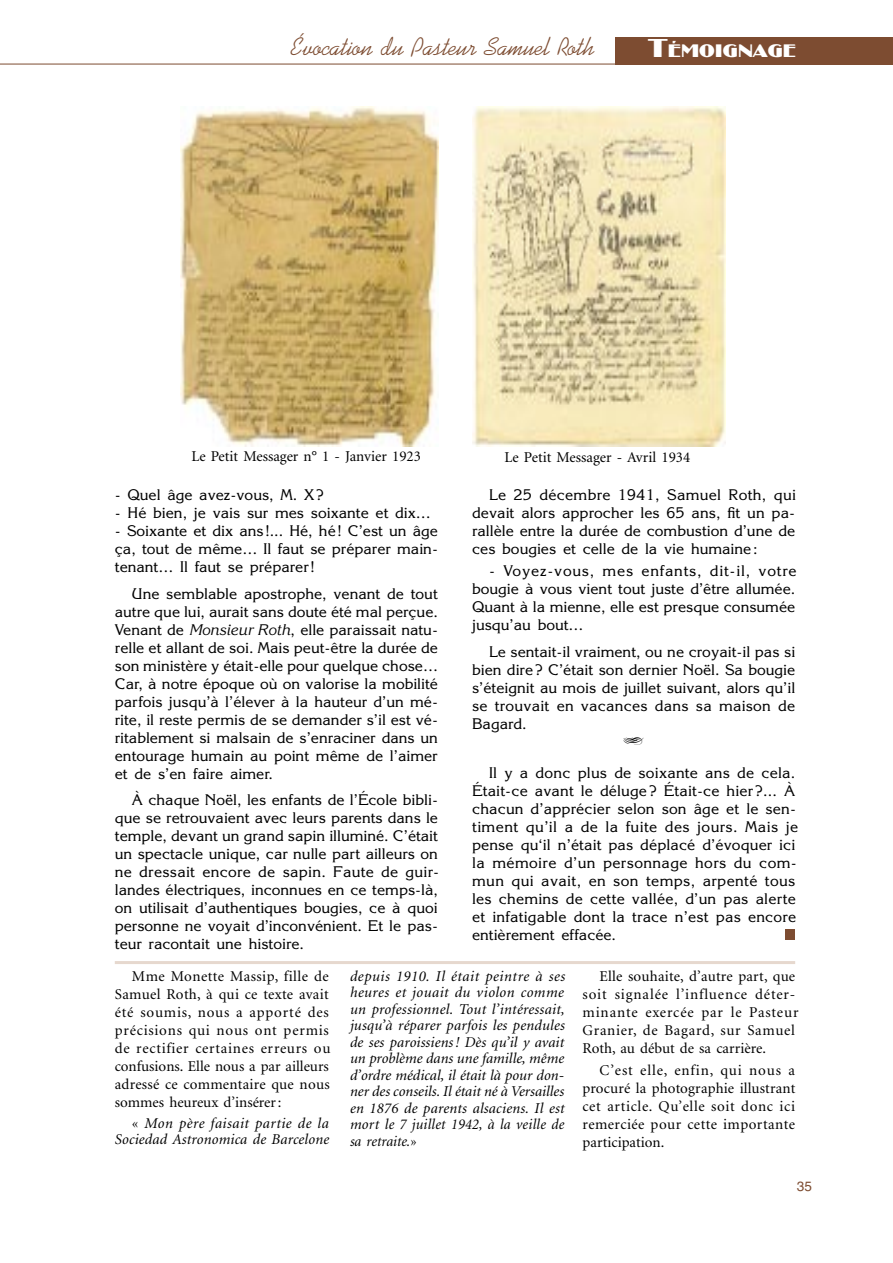
<style>
.page{position:relative;width:893px;height:1263px;background:#fff}
.page>*{position:absolute;margin:0;border:0;box-sizing:border-box;transform-origin:0 0}
.t1{font:25.5px "Kaufmann";color:#7d4c31}
.t2{font:18.9px "Binner";color:#fff;scale:1.2 1}
.t3{font:15px/18px "Korinna";color:#000;text-align:justify}
.t4{font:15px/18px "Minion";letter-spacing:.015em;color:#000;text-align:justify}
.t5{font:italic 15px/16.5px "Minion";letter-spacing:.015em;color:#000;text-align:right}
.t6{font:15px/18px "Minion";letter-spacing:.045em;color:#000}
.t7{font:13.5px "Helvetica";color:#7d4c31}
.s1{font-size:27px}
.s2{font-style:italic}
.s3{font-style:normal}
</style>
<div class="page">
<div style="left:615px;top:37px;width:278px;height:28px;background:#7d4c31"></div>
<hr style="left:0;top:64px;width:893px;height:1px;background:#7d4c31">
<div style="left:785px;top:929px;width:10px;height:11px;background:#7d4c31"></div>
<img style="left:180px;top:106px;width:258px;height:340px">
<img style="left:472px;top:106px;width:253px;height:340px">
<hr style="left:115px;top:961px;width:680px;height:3px;background:#e6d8ce">
<h1 class="t1" style="left:291px;top:32px;width:305px">Évocation du Pasteur Samuel Roth</h1>
<p class="t2" style="left:648px;top:40px;width:125px"><span class="s1">T</span>ÉMOIGNAGE</p>
<p class="t4" style="left:191px;top:448px;width:231px">Le Petit Messager n° 1 - Janvier 1923</p>
<p class="t4" style="left:505px;top:449px;width:187px">Le Petit Messager - Avril 1934</p>
<p class="t3" style="left:115px;top:486px;width:211px">- Quel âge avez-vous, M. X ?</p>
<p class="t3" style="left:115px;top:504px;width:318px">- Hé bien, je vais sur mes soixante et dix…</p>
<p class="t3" style="left:115px;top:522px;width:325px">- Soixante et dix ans !... Hé, hé ! C’est un âge ça, tout de même… Il faut se préparer main&shy;tenant… Il faut se préparer !</p>
<p class="t3" style="left:115px;top:584px;width:325px;text-indent:17px">Une semblable apostrophe, venant de tout autre que lui, aurait sans doute été mal perçue.<br>Venant de <span class="s2">Monsieur Roth</span>, elle paraissait natu&shy;relle et allant de soi. Mais peut-être la durée de son ministère y était-elle pour quelque chose… Car, à notre époque où on valorise la mobilité parfois jusqu’à l’élever à la hauteur d’un mé&shy;rite, il reste permis de se demander s’il est vé&shy;ritablement si malsain de s’enraciner dans un entourage humain au point même de l’aimer et de s’en faire aimer.</p>
<p class="t3" style="left:115px;top:791px;width:326px;text-indent:17px">À chaque Noël, les enfants de l’École bibli&shy;que se retrouvaient avec leurs parents dans le temple, devant un grand sapin illuminé. C’était un spectacle unique, car nulle part ailleurs on ne dressait encore de sapin. Faute de guir&shy;landes électriques, inconnues en ce temps-là, on utilisait d’authentiques bougies, ce à quoi personne ne voyait d’inconvénient. Et le pas&shy;teur racontait une histoire.</p>
<p class="t5" style="left:350px;top:968px;width:217px;text-align:justify">depuis 1910. Il était peintre à ses heures et jouait du violon comme un professionnel. Tout l’intéressait, jusqu’à réparer parfois les pendules de ses paroissiens ! Dès qu’il y avait un problème dans une famille, même d’ordre médical, il était là pour don&shy;ner des conseils. Il était né à Versailles en 1876 de parents alsaciens. Il est mort le 7 juillet 1942, à la veille de sa retraite.<span class="s3">»</span></p>
<p class="t6" style="left:583px;top:967px;width:217px;text-indent:17px">Elle souhaite, d’autre part, que soit signalée l’influence déter&shy;minante exercée par le Pasteur<br>Granier, de Bagard, sur Samuel<br>Roth, au début de sa carrière.</p>
<p class="t3" style="left:472px;top:486px;width:325px;text-indent:17px">Le 25 décembre 1941, Samuel Roth, qui devait alors approcher les 65 ans, fit un pa&shy;rallèle entre la durée de combustion d’une de ces bougies et celle de la vie humaine :</p>
<p class="t3" style="left:472px;top:562px;width:326px;text-indent:17px">- Voyez-vous, mes enfants, dit-il, votre bougie à vous vient tout juste d’être allumée.<br>Quant à la mienne, elle est presque consumée jusqu’au bout…</p>
<p class="t3" style="left:472px;top:642px;width:325px;text-indent:17px">Le sentait-il vraiment, ou ne croyait-il pas si bien dire ? C’était son dernier Noël. Sa bougie s’éteignit au mois de juillet suivant, alors qu’il se trouvait en vacances dans sa maison de Bagard.</p>
<p class="t3" style="left:472px;top:763px;width:328px;text-align:left;text-indent:17px">Il y a donc plus de soixante ans de cela.<br>Était-ce avant le déluge ? Était-ce hier ?... À chacun d’apprécier selon son âge et le sen&shy;timent qu’il a de la fuite des jours. Mais je pense qu‘il n’était pas déplacé d’évoquer ici la mémoire d’un personnage hors du com&shy;mun qui avait, en son temps, arpenté tous les chemins de cette vallée, d’un pas alerte et infatigable dont la trace n’est pas encore entièrement effacée.</p>
<p class="t4" style="left:115px;top:967px;width:217px;text-indent:17px">Mme Monette Massip, fille de Samuel Roth, à qui ce texte avait été soumis, nous a apporté des précisions qui nous ont permis de rectifier certaines erreurs ou confusions. Elle nous a par ailleurs adressé ce commentaire que nous sommes heureux d’insérer :</p>
<p class="t5" style="left:115px;top:1115px;width:216px"><span class="s3">«</span> Mon père faisait partie de la<br>Sociedad Astronomica de Barcelone</p>
<p class="t4" style="left:583px;top:1062px;width:214px;text-indent:17px">C’est elle, enfin, qui nous a procuré la photographie illustrant cet article. Qu’elle soit donc ici remerciée pour cette importante participation.</p>
<p class="t7" style="left:797px;top:1178px;width:17px">35</p>
</div>
